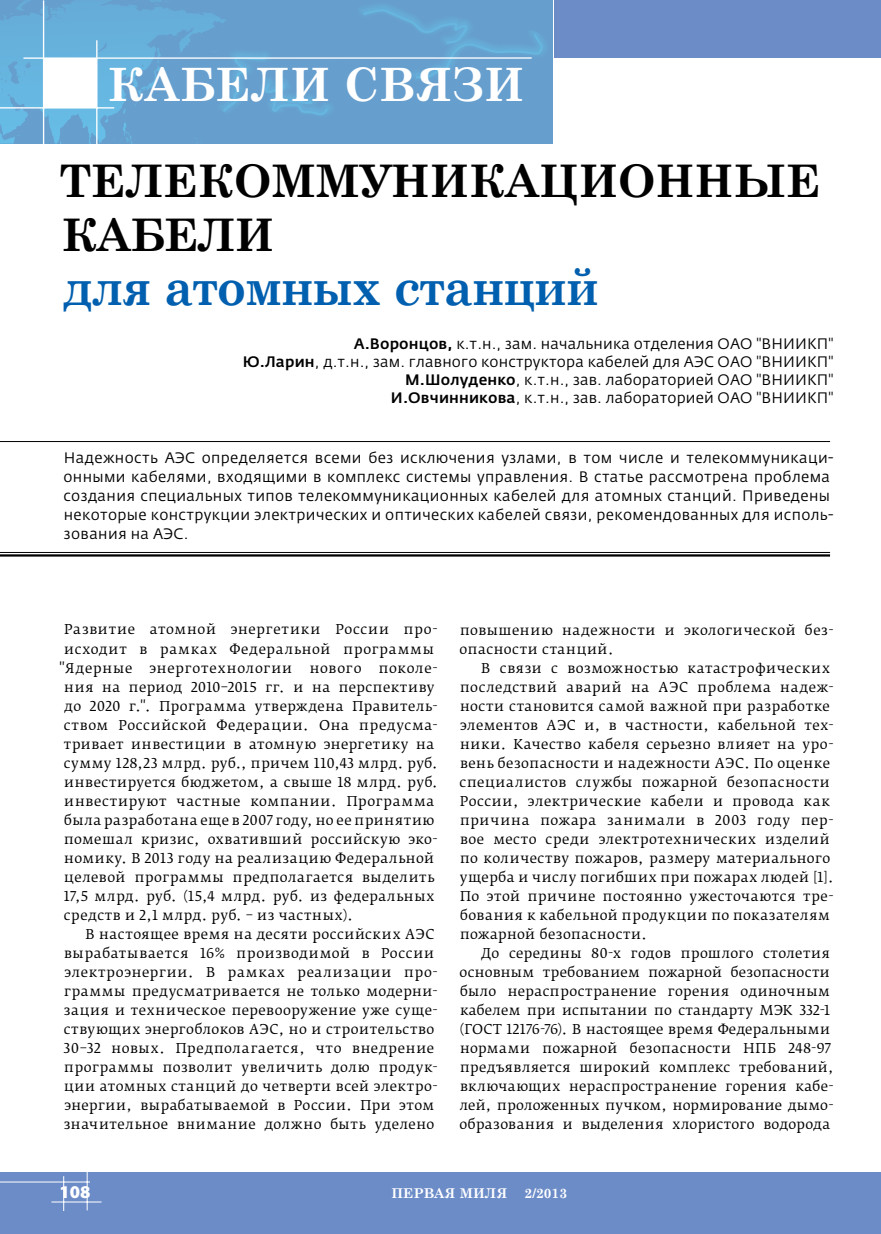
<style>
.page{position:relative;width:881px;height:1234px;background:#fff}
.page>*{position:absolute;margin:0;border:0;box-sizing:border-box;transform-origin:0 0}
.t1{font:700 52.5px "Century Schoolbook";letter-spacing:-.02em;color:#005fae;scale:.9 1}
.t2{font:700 45.9px "Century Schoolbook";color:#fff}
.t3{font:700 45px/54px "Century Schoolbook";letter-spacing:-.005em;color:#000}
.t4{font:900 18px "Myriad Pro";color:#fff}
.t5{font:15px/19px "Fedra Sans Pro";letter-spacing:.025em;color:#000;text-align:right}
.t6{font:13.5px/19px "Fedra Serif B Pro";letter-spacing:.04em;color:#000}
.t7{font:13.5px "Fedra Serif B Pro";letter-spacing:.06em;color:#000}
.t8{font:700 13.5px "Century Schoolbook";color:#fff}
.s1{font-weight:500}
</style>
<div class="page">
<div style="left:0;top:0;width:880px;height:57px;background:#6c8cc8"></div>
<div style="left:0;top:1172px;width:880px;height:61px;background:#6c8cc8"></div>
<hr style="left:51px;top:1201px;width:50px;height:1px;background:#fff">
<hr style="left:87px;top:1171px;width:1px;height:39px;background:#fff">
<hr style="left:63px;top:1175px;width:1px;height:35px;background:#fff">
<hr style="left:0;top:1181px;width:90px;height:1px;background:#fff">
<svg style="left:0;top:0;width:204px;height:144px;background:#67aad7"></svg>
<img style="left:57px;top:0;width:105px;height:13px">
<div style="left:204px;top:0;width:348px;height:144px;background:#669fce"></div>
<svg style="left:220px;top:6px;width:323px;height:138px;background:#669fce"></svg>
<hr style="left:43px;top:0;width:1px;height:144px;background:#fff">
<hr style="left:0;top:107px;width:114px;height:1px;background:#fff">
<hr style="left:96px;top:40px;width:1px;height:104px;background:#fff">
<div style="left:44px;top:58px;width:53px;height:50px;background:#fff"></div>
<hr style="left:23px;top:57px;width:508px;height:2px;background:#fff">
<hr style="left:0;top:441px;width:829px;height:1px;background:#000">
<hr style="left:0;top:552px;width:829px;height:1px;background:#000">
<hr style="left:0;top:554px;width:829px;height:2px;background:#000">
<h2 class="t2" style="left:108px;top:49px;width:418px">КАБЕЛИ СВЯЗИ</h2>
<h3 class="t3" style="left:62px;top:151px;width:756px;text-indent:136px">коммуникационные кабели</h3>
<h1 class="t1" style="left:64px;top:245px;width:596px">для атомных станций</h1>
<p class="t5" style="left:242px;top:334px;width:592px;line-height:18px"><span class="s1">А.Воронцов,</span> к.т.н., зам. начальника отделения ОАО "ВНИИКП"<br><span class="s1">Ю.Ларин</span>, д.т.н., зам. главного конструктора кабелей для АЭС ОАО "ВНИИКП" <span class="s1">М.Шолуденко</span>, к.т.н., зав. лабораторией ОАО "ВНИИКП"<br><span class="s1">И.Овчинникова</span>, к.т.н., зав. лабораторией ОАО "ВНИИКП"</p>
<h3 class="t3" style="left:59px;top:151px;width:68px">Теле</h3>
<p class="t5" style="left:63px;top:448px;width:771px;text-align:left">Надежность АЭС определяется всеми без исключения узлами, в том числе и телекоммуникаци&shy;онными кабелями, входящими в комплекс системы управления. В статье рассмотрена проблема создания специальных типов телекоммуникационных кабелей для атомных станций. Приведены некоторые конструкции электрических и оптических кабелей связи, рекомендованных для исполь&shy;зования на АЭС.</p>
<p class="t7" style="left:64px;top:621px;width:375px">Развитие атомной энергетики России про-</p>
<p class="t6" style="left:64px;top:639px;width:371px">исходит в рамках Федеральной программы</p>
<p class="t6" style="left:59px;top:658px;width:75px">"Ядерные</p>
<p class="t7" style="left:149px;top:659px;width:144px">энерготехнологии</p>
<p class="t6" style="left:309px;top:658px;width:53px">нового</p>
<p class="t6" style="left:64px;top:658px;width:375px;text-indent:315px">поколе&shy;ния на период 2010–2015 гг. и на перспективу до 2020 г.". Программа утверждена Правитель&shy;ством Российской Федерации. Она предусма&shy;тривает инвестиции в атомную энергетику на сумму 128,23 млрд. руб., причем 110,43 млрд. руб. инвестируется бюджетом, а свыше 18 млрд. руб. инвестируют частные компании. Программа была разработана еще в 2007 году, но ее принятию помешал кризис, охвативший российскую эко&shy;номику. В 2013 году на реализацию Федеральной целевой программы предполагается выделить 17,5 млрд. руб. (15,4 млрд. руб. из федеральных средств и 2,1 млрд. руб. – из частных).</p>
<p class="t6" style="left:63px;top:924px;width:375px;text-indent:22px">В настоящее время на десяти российских АЭС вырабатывается 16% производимой в России электроэнергии. В рамках реализации про&shy;граммы предусматривается не только модерни&shy;зация и техническое перевооружение уже суще&shy;ствующих энергоблоков АЭС, но и строительство 30–32 новых. Предполагается, что внедрение программы позволит увеличить долю продук&shy;ции атомных станций до четверти всей электро&shy;энергии, вырабатываемой в России. При этом значительное внимание должно быть уделено</p>
<p class="t6" style="left:459px;top:620px;width:375px">повышению надежности и экологической без&shy;опасности станций.</p>
<p class="t6" style="left:459px;top:658px;width:375px;text-indent:22px">В связи с возможностью катастрофических последствий аварий на АЭС проблема надеж&shy;ности становится самой важной при разработке элементов АЭС и, в частности, кабельной тех&shy;ники. Качество кабеля серьезно влияет на уро&shy;вень безопасности и надежности АЭС. По оценке специалистов службы пожарной безопасности России, электрические кабели и провода как причина пожара занимали в 2003 году пер&shy;вое место среди электротехнических изделий по количеству пожаров, размеру материального ущерба и числу погибших при пожарах людей [1].<br>По этой причине постоянно ужесточаются тре&shy;бования к кабельной продукции по показателям пожарной безопасности.</p>
<p class="t6" style="left:459px;top:943px;width:375px;text-indent:22px">До середины 80-х годов прошлого столетия основным требованием пожарной безопасности было нераспространение горения одиночным кабелем при испытании по стандарту МЭК 332-1 (ГОСТ 12176-76). В настоящее время Федеральными нормами пожарной безопасности НПБ 248-97 предъявляется широкий комплекс требований, включающих нераспространение горения кабе&shy;лей, проложенных пучком, нормирование дымо&shy;образования и выделения хлористого водорода</p>
<h3 class="t4" style="left:60px;top:1181px;width:32px">108</h3>
<p class="t8" style="left:391px;top:1181px;width:117px">ПЕРВАЯ МИЛЯ</p>
<p class="t8" style="left:524px;top:1181px;width:44px">2/2013</p>
</div>
